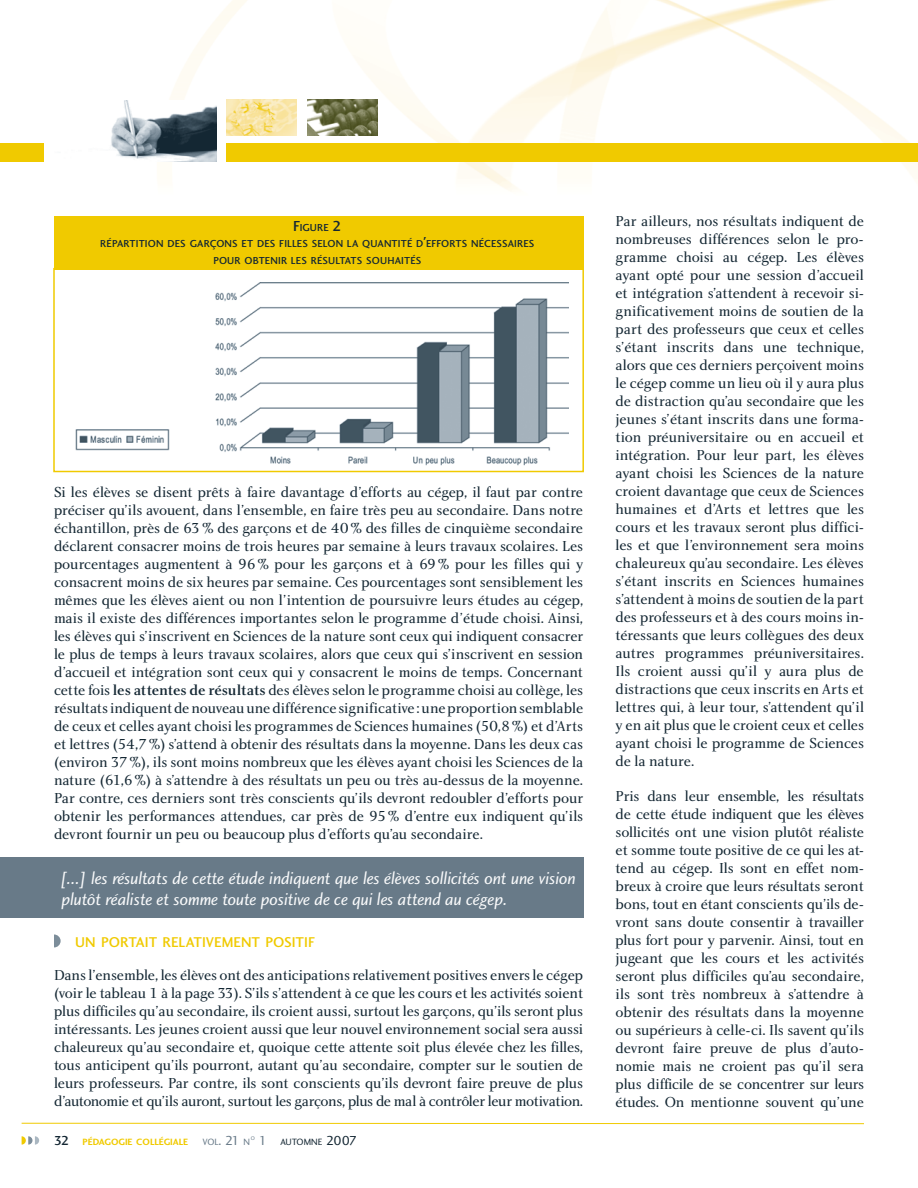
<style>
.page{position:relative;width:918px;height:1188px;background:#fff}
.page>*{position:absolute;margin:0;border:0;box-sizing:border-box;transform-origin:0 0}
.t1{font:18px/21px "Charlotte Sans Book Italic Plain";letter-spacing:-.01em;color:#f9fafb}
.t2{font:15px/18px "Charlotte Book Plain";letter-spacing:-.015em;color:#142733;text-align:justify}
.t3{font:14.7px "Charlotte Sans Medium Plain";color:#f0ca00}
.t4{font:10.5px/16.5px "Charlotte Sans Medium Plain";letter-spacing:.015em;color:#142733;text-align:center}
.t5{font:9.45px "Charlotte Sans Bold Plain";color:#f0ca00}
.t6{font:9.45px "Charlotte Sans Book Plain";color:#142733}
.t7{font:9.45px "Charlotte Sans Book Plain";color:#687a88}
.t8{font:5.55px "Charlotte Sans Book Plain";color:#687a88}
.s1{font-size:15px}
.s2{font-family:"Charlotte Medium Plain"}
.s3{font-family:"Charlotte Sans Medium Plain";font-size:13.5px;color:#142733}
.s4{font-size:13.5px}
.s5{font-size:13.5px;color:#687a88}
</style>
<div class="page">
<img style="left:215px;top:283px;width:353px;height:183px">
<div style="left:53px;top:268px;width:531px;height:204px;border:2px solid #f0ca00"></div>
<img style="left:0;top:0;width:918px;height:191px">
<img style="left:55px;top:101px;width:162px;height:61px">
<img style="left:307px;top:100px;width:71px;height:36px">
<img style="left:227px;top:100px;width:70px;height:36px">
<hr style="left:22px;top:1123px;width:842px;height:1px;background:#f0ca00">
<div style="left:227px;top:144px;width:691px;height:18px;background:#f0ca00"></div>
<div style="left:0;top:144px;width:43px;height:18px;background:#f0ca00"></div>
<svg style="left:22px;top:1136px;width:17px;height:9px"></svg>
<div style="left:54px;top:216px;width:529px;height:54px;background:#f0ca00"></div>
<img style="left:75px;top:429px;width:95px;height:21px">
<svg style="left:54px;top:934px;width:7px;height:14px"></svg>
<div style="left:0;top:858px;width:583px;height:60px;background:#687a88"></div>
<p class="t4" style="left:100px;top:220px;width:436px"><span class="s1">F</span>IGURE <span class="s1">2<br></span>RÉPARTITION DES GARÇONS ET DES FILLES SELON LA QUANTITÉ D<span class="s1">'</span>EFFORTS NÉCESSAIRES<br>POUR OBTENIR LES RÉSULTATS SOUHAITÉS</p>
<p class="t2" style="left:54px;top:485px;width:531px">Si les élèves se disent prêts à faire davantage d’efforts au cégep, il faut par contre préciser qu’ils avouent, dans l’ensemble, en faire très peu au secondaire. Dans notre échantillon, près de 63 % des garçons et de 40 % des filles de cinquième secondaire déclarent consacrer moins de trois heures par semaine à leurs travaux scolaires. Les pourcentages augmentent à 96 % pour les garçons et à 69 % pour les filles qui y consacrent moins de six heures par semaine. Ces pourcentages sont sensiblement les mêmes que les élèves aient ou non l’intention de poursuivre leurs études au cégep, mais il existe des différences importantes selon le programme d’étude choisi. Ainsi, les élèves qui s’inscrivent en Sciences de la nature sont ceux qui indiquent consacrer le plus de temps à leurs travaux scolaires, alors que ceux qui s’inscrivent en session d’accueil et intégration sont ceux qui y consacrent le moins de temps. Concernant cette fois <span class="s2">les attentes de résultats</span> des élèves selon le programme choisi au collège, les résultats indiquent de nouveau une différence significative : une proportion semblable de ceux et celles ayant choisi les programmes de Sciences humaines (50,8 %) et d’Arts et lettres (54,7 %) s’attend à obtenir des résultats dans la moyenne. Dans les deux cas (environ 37 %), ils sont moins nombreux que les élèves ayant choisi les Sciences de la nature (61,6 %) à s’attendre à des résultats un peu ou très au-dessus de la moyenne.<br>Par contre, ces derniers sont très conscients qu’ils devront redoubler d’efforts pour obtenir les performances attendues, car près de 95 % d’entre eux indiquent qu’ils devront fournir un peu ou beaucoup plus d’efforts qu’au secondaire.</p>
<p class="t1" style="left:60px;top:869px;width:517px">[...] les résultats de cette étude indiquent que les élèves sollicités ont une vision plutôt réaliste et somme toute positive de ce qui les attend au cégep.</p>
<p class="t3" style="left:75px;top:937px;width:241px">UN PORTAIT RELATIVEMENT POSITIF</p>
<p class="t2" style="left:54px;top:967px;width:531px">Dans l’ensemble, les élèves ont des anticipations relativement positives envers le cégep (voir le tableau 1 à la page 33). S’ils s’attendent à ce que les cours et les activités soient plus difficiles qu’au secondaire, ils croient aussi, surtout les garçons, qu’ils seront plus intéressants. Les jeunes croient aussi que leur nouvel environnement social sera aussi chaleureux qu’au secondaire et, quoique cette attente soit plus élevée chez les filles, tous anticipent qu’ils pourront, autant qu’au secondaire, compter sur le soutien de leurs professeurs. Par contre, ils sont conscients qu’ils devront faire preuve de plus d’autonomie et qu’ils auront, surtout les garçons, plus de mal à contrôler leur motivation.</p>
<p class="t5" style="left:54px;top:1138px;width:136px"><span class="s3">32</span> PÉDAGOGIE COLLÉGIALE</p>
<p class="t7" style="left:202px;top:1138px;width:49px">VOL<span class="s4">. 21</span> N</p>
<p class="t8" style="left:251px;top:1136px;width:6px">O</p>
<p class="t6" style="left:259px;top:1138px;width:100px"><span class="s5">1</span> AUTOMNE <span class="s4">2007</span></p>
<p class="t2" style="left:616px;top:213px;width:250px">Par ailleurs, nos résultats indiquent de nombreuses différences selon le pro&shy;gramme choisi au cégep. Les élèves ayant opté pour une session d’accueil et intégration s’attendent à recevoir si&shy;gnificativement moins de soutien de la part des professeurs que ceux et celles s’étant inscrits dans une technique, alors que ces derniers perçoivent moins le cégep comme un lieu où il y aura plus de distraction qu’au secondaire que les jeunes s’étant inscrits dans une forma&shy;tion préuniversitaire ou en accueil et intégration. Pour leur part, les élèves ayant choisi les Sciences de la nature croient davantage que ceux de Sciences humaines et d’Arts et lettres que les cours et les travaux seront plus diffici&shy;les et que l’environnement sera moins chaleureux qu’au secondaire. Les élèves s’étant inscrits en Sciences humaines s’attendent à moins de soutien de la part des professeurs et à des cours moins in&shy;téressants que leurs collègues des deux autres programmes préuniversitaires.<br>Ils croient aussi qu’il y aura plus de distractions que ceux inscrits en Arts et lettres qui, à leur tour, s’attendent qu’il y en ait plus que le croient ceux et celles ayant choisi le programme de Sciences de la nature.</p>
<p class="t2" style="left:616px;top:789px;width:250px">Pris dans leur ensemble, les résultats de cette étude indiquent que les élèves sollicités ont une vision plutôt réaliste et somme toute positive de ce qui les at&shy;tend au cégep. Ils sont en effet nom&shy;breux à croire que leurs résultats seront bons, tout en étant conscients qu’ils de&shy;vront sans doute consentir à travailler plus fort pour y parvenir. Ainsi, tout en jugeant que les cours et les activités seront plus difficiles qu’au secondaire, ils sont très nombreux à s’attendre à obtenir des résultats dans la moyenne ou supérieurs à celle-ci. Ils savent qu’ils devront faire preuve de plus d’auto&shy;nomie mais ne croient pas qu’il sera plus difficile de se concentrer sur leurs études. On mentionne souvent qu’une</p>
</div>
